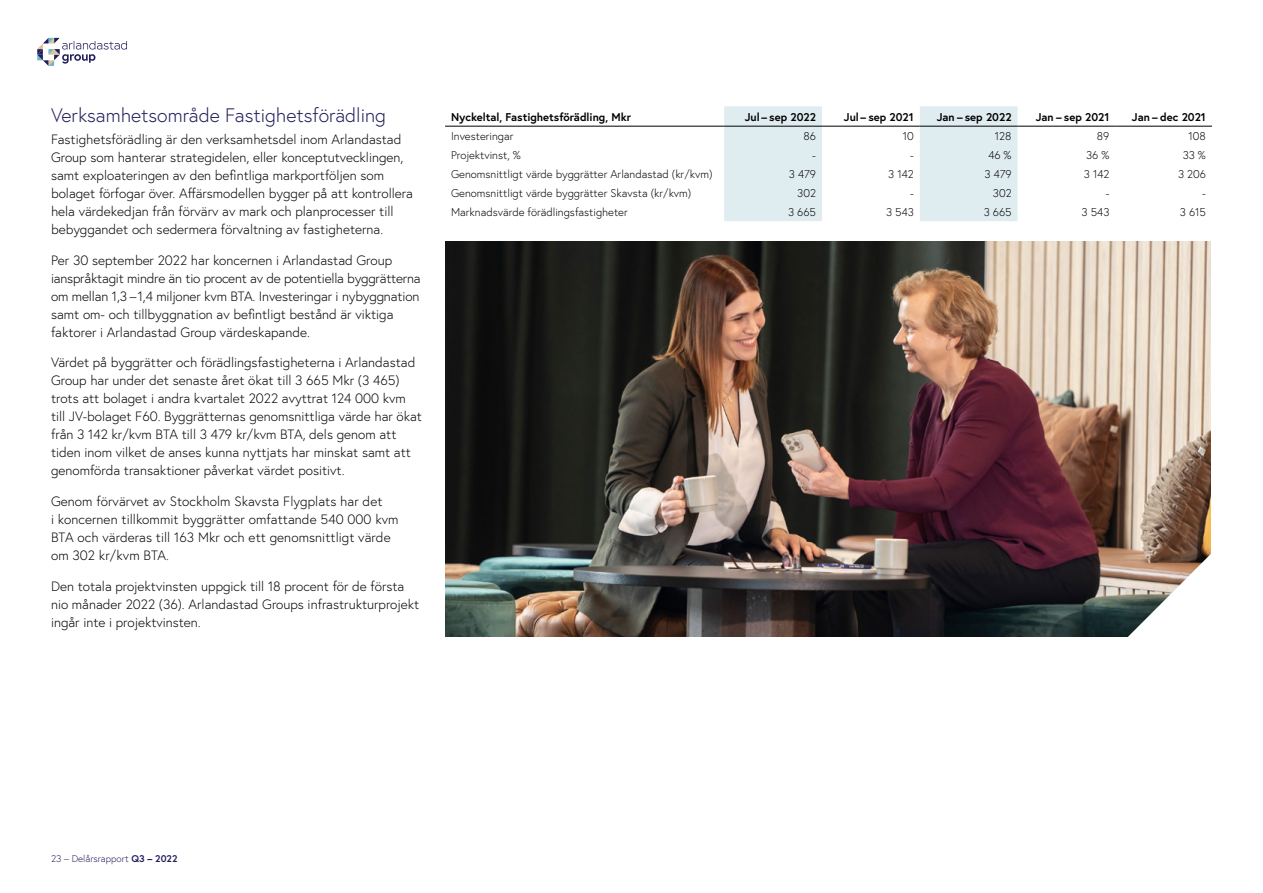
<style>
.page{position:relative;width:1263px;height:893px;background:#fff}
.page>*{position:absolute;margin:0;border:0;box-sizing:border-box;transform-origin:0 0}
.t1{font:300 19.5px "Europa";color:#201e5b}
.t2{font:300 13.5px/18px "Europa";color:#000}
.t3{font:300 11.25px "Europa";color:#000}
.t4{font:700 11.25px "Europa";color:#000}
.t5{font:300 9.75px "Europa";color:#201e5b}
.s1{font-weight:700}
</style>
<div class="page">
<img style="left:445px;top:241px;width:766px;height:396px">
<svg style="left:1127px;top:553px;width:84px;height:84px"></svg>
<svg style="left:724px;top:106px;width:293px;height:115px"></svg>
<hr style="left:445px;top:126px;width:279px;height:1px;background:#000">
<hr style="left:724px;top:126px;width:98px;height:1px;background:#000">
<hr style="left:822px;top:126px;width:98px;height:1px;background:#000">
<hr style="left:920px;top:126px;width:97px;height:1px;background:#000">
<hr style="left:1017px;top:126px;width:98px;height:1px;background:#000">
<hr style="left:1115px;top:126px;width:97px;height:1px;background:#000">
<svg style="left:37px;top:38px;width:90px;height:28px"></svg>
<h1 class="t1" style="left:51px;top:103px;width:336px">Verksamhetsområde Fastighetsförädling</h1>
<p class="t2" style="left:51px;top:130px;width:363px">Fastighetsförädling är den verksamhetsdel inom Arlandastad Group som hanterar strategidelen, eller konceptutvecklingen, samt exploateringen av den befintliga markportföljen som bolaget förfogar över. Affärsmodellen bygger på att kontrollera hela värdekedjan från förvärv av mark och planprocesser till bebyggandet och sedermera förvaltning av fastigheterna.</p>
<p class="t2" style="left:51px;top:251px;width:371px">Per 30 september 2022 har koncernen i Arlandastad Group ianspråktagit mindre än tio procent av de potentiella byggrätterna om mellan 1,3 –1,4 miljoner kvm BTA. Investeringar i nybyggnation samt om- och tillbyggnation av befintligt bestånd är viktiga faktorer i Arlandastad Group värdeskapande.</p>
<p class="t2" style="left:51px;top:353px;width:372px">Värdet på byggrätter och förädlingsfastigheterna i Arlandastad Group har under det senaste året ökat till 3 665 Mkr (3 465) trots att bolaget i andra kvartalet 2022 avyttrat 124 000 kvm till JV-bolaget F60. Byggrätternas genomsnittliga värde har ökat från 3 142 kr/kvm BTA till 3 479 kr/kvm BTA, dels genom att tiden inom vilket de anses kunna nyttjats har minskat samt att genomförda transaktioner påverkat värdet positivt.</p>
<p class="t2" style="left:51px;top:492px;width:349px">Genom förvärvet av Stockholm Skavsta Flygplats har det<br>i koncernen tillkommit byggrätter omfattande 540 000 kvm BTA och värderas till 163 Mkr och ett genomsnittligt värde om 302 kr/kvm BTA.</p>
<p class="t2" style="left:51px;top:577px;width:370px">Den totala projektvinsten uppgick till 18 procent för de första nio månader 2022 (36). Arlandastad Groups infrastrukturprojekt ingår inte i projektvinsten.</p>
<p class="t4" style="left:451px;top:109px;width:181px">Nyckeltal, Fastighetsförädling, Mkr</p>
<p class="t4" style="left:745px;top:109px;width:73px">Jul– sep 2022</p>
<p class="t4" style="left:844px;top:109px;width:71px">Jul– sep 2021</p>
<p class="t4" style="left:937px;top:109px;width:76px">Jan – sep 2022</p>
<p class="t4" style="left:1036px;top:109px;width:75px">Jan – sep 2021</p>
<p class="t4" style="left:1132px;top:109px;width:75px">Jan – dec 2021</p>
<p class="t3" style="left:451px;top:129px;width:64px">Investeringar</p>
<p class="t3" style="left:803px;top:129px;width:14px">86</p>
<p class="t3" style="left:903px;top:129px;width:13px">10</p>
<p class="t3" style="left:995px;top:129px;width:18px">128</p>
<p class="t3" style="left:1097px;top:129px;width:14px">89</p>
<p class="t3" style="left:1188px;top:129px;width:19px">108</p>
<p class="t3" style="left:451px;top:148px;width:71px">Projektvinst, %</p>
<p class="t3" style="left:812px;top:148px;width:5px">-</p>
<p class="t3" style="left:910px;top:148px;width:5px">-</p>
<p class="t3" style="left:988px;top:148px;width:25px">46 %</p>
<p class="t3" style="left:1086px;top:148px;width:25px">36 %</p>
<p class="t3" style="left:1183px;top:148px;width:25px">33 %</p>
<p class="t3" style="left:451px;top:167px;width:263px">Genomsnittligt värde byggrätter Arlandastad (kr/kvm)</p>
<p class="t3" style="left:789px;top:167px;width:29px">3 479</p>
<p class="t3" style="left:888px;top:167px;width:27px">3 142</p>
<p class="t3" style="left:984px;top:167px;width:29px">3 479</p>
<p class="t3" style="left:1084px;top:167px;width:27px">3 142</p>
<p class="t3" style="left:1178px;top:167px;width:29px">3 206</p>
<p class="t3" style="left:451px;top:186px;width:242px">Genomsnittligt värde byggrätter Skavsta (kr/kvm)</p>
<p class="t3" style="left:797px;top:186px;width:20px">302</p>
<p class="t3" style="left:910px;top:186px;width:5px">-</p>
<p class="t3" style="left:993px;top:186px;width:20px">302</p>
<p class="t3" style="left:1106px;top:186px;width:5px">-</p>
<p class="t3" style="left:1202px;top:186px;width:5px">-</p>
<p class="t3" style="left:451px;top:205px;width:178px">Marknadsvärde förädlingsfastigheter</p>
<p class="t3" style="left:788px;top:205px;width:29px">3 665</p>
<p class="t3" style="left:886px;top:205px;width:29px">3 543</p>
<p class="t3" style="left:984px;top:205px;width:29px">3 665</p>
<p class="t3" style="left:1082px;top:205px;width:29px">3 543</p>
<p class="t3" style="left:1180px;top:205px;width:28px">3 615</p>
<p class="t5" style="left:51px;top:852px;width:128px">23 – Delårsrapport <span class="s1">Q3 – 2022</span></p>
</div>
